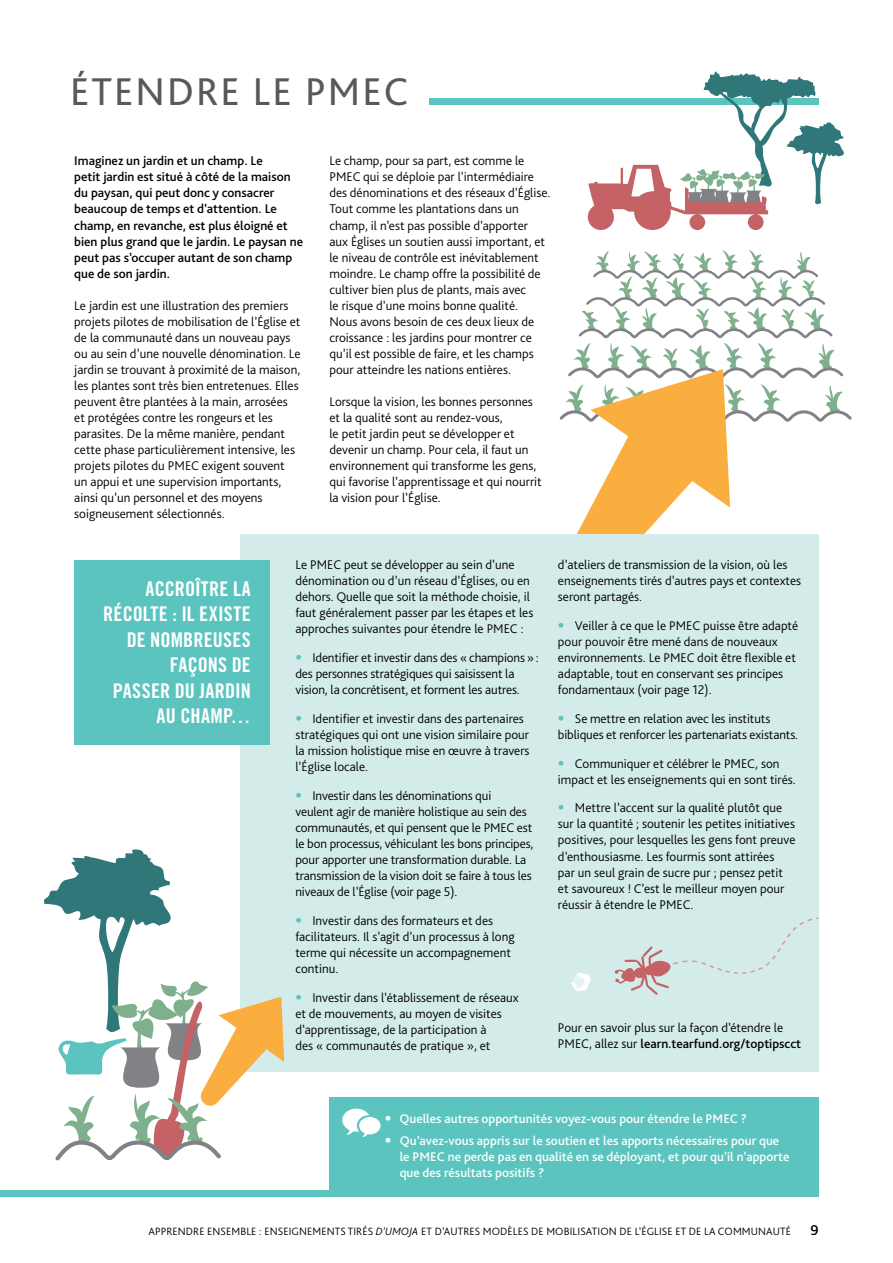
<style>
.page{position:relative;width:893px;height:1263px;background:#fff}
.page>*{position:absolute;margin:0;border:0;box-sizing:border-box;transform-origin:0 0}
.t1{font:40.5px "Bliss Pro";letter-spacing:.05em;color:#58595b}
.t2{font:20.25px/25.5px "Trade Gothic Bold Cond Twenty";letter-spacing:.01em;color:#fff;text-align:right}
.t3{font:500 15px "Bliss Pro";color:#000}
.t4{font:300 13.2px/16px "Bliss Pro";color:#000}
.t5{font:500 13.2px/16px "Bliss Pro";color:#000}
.t6{font:500 13.2px/16px "Bliss Pro";color:#fff}
.t7{font:300 11.1px "Bliss Pro";letter-spacing:.01em;color:#000}
.s1{font-family:"Trade Gothic Bold Cond Twenty";font-weight:400;color:#5bc4bf}
.s2{font-weight:500}
.s3{font-family:"Trade Gothic Bold Cond Twenty";font-weight:400}
.s4{font-style:italic}
</style>
<div class="page">
<div style="left:0;top:1191px;width:819px;height:6px;background:#5bc4bf"></div>
<div style="left:429px;top:99px;width:390px;height:6px;background:#5bc4bf"></div>
<svg style="left:559px;top:250px;width:293px;height:362px"></svg>
<div style="left:240px;top:534px;width:578px;height:538px;background:#d3ecea"></div>
<div style="left:74px;top:560px;width:196px;height:185px;background:#5bc4bf"></div>
<svg style="left:44px;top:849px;width:240px;height:312px"></svg>
<svg style="left:588px;top:71px;width:256px;height:159px"></svg>
<svg style="left:615px;top:916px;width:204px;height:81px"></svg>
<svg style="left:571px;top:972px;width:20px;height:19px"></svg>
<div style="left:330px;top:1097px;width:489px;height:98px;background:#5bc4bf"></div>
<svg style="left:342px;top:1108px;width:39px;height:29px"></svg>
<h1 class="t1" style="left:70px;top:66px;width:340px">ÉTENDRE LE PMEC</h1>
<p class="t5" style="left:74px;top:153px;width:230px">Imaginez un jardin et un champ. Le<br>petit jardin est situé à côté de la maison du paysan, qui peut donc y consacrer beaucoup de temps et d’attention. Le champ, en revanche, est plus éloigné et bien plus grand que le jardin. Le paysan ne peut pas s’occuper autant de son champ que de son jardin.</p>
<p class="t4" style="left:74px;top:297px;width:228px">Le jardin est une illustration des premiers projets pilotes de mobilisation de l’Église et de la communauté dans un nouveau pays ou au sein d’une nouvelle dénomination. Le jardin se trouvant à proximité de la maison, les plantes sont très bien entretenues. Elles peuvent être plantées à la main, arrosées et protégées contre les rongeurs et les parasites. De la même manière, pendant cette phase particulièrement intensive, les projets pilotes du PMEC exigent souvent un appui et une supervision importants, ainsi qu’un personnel et des moyens soigneusement sélectionnés.</p>
<p class="t4" style="left:329px;top:153px;width:223px">Le champ, pour sa part, est comme le PMEC qui se déploie par l’intermédiaire des dénominations et des réseaux d’Église.<br>Tout comme les plantations dans un champ, il n’est pas possible d’apporter<br>aux Églises un soutien aussi important, et le niveau de contrôle est inévitablement moindre. Le champ offre la possibilité de cultiver bien plus de plants, mais avec<br>le risque d’une moins bonne qualité.<br>Nous avons besoin de ces deux lieux de croissance : les jardins pour montrer ce qu’il est possible de faire, et les champs pour atteindre les nations entières.</p>
<p class="t4" style="left:329px;top:393px;width:214px">Lorsque la vision, les bonnes personnes et la qualité sont au rendez-vous,<br>le petit jardin peut se développer et devenir un champ. Pour cela, il faut un environnement qui transforme les gens, qui favorise l’apprentissage et qui nourrit la vision pour l’Église.</p>
<h2 class="t2" style="left:103px;top:576px;width:149px">ACCROÎTRE LA<br>RÉCOLTE : IL EXISTE<br>DE NOMBREUSES<br>FAÇONS DE<br>PASSER DU JARDIN<br>AU CHAMP…</h2>
<p class="t4" style="left:295px;top:556px;width:239px">Le PMEC peut se développer au sein d’une dénomination ou d’un réseau d’Églises, ou en dehors. Quelle que soit la méthode choisie, il faut généralement passer par les étapes et les approches suivantes pour étendre le PMEC :</p>
<p class="t4" style="left:295px;top:649px;width:245px"><span class="s1">•</span> Identifier et investir dans des « champions »: des personnes stratégiques qui saisissent la vision, la concrétisent, et forment les autres.</p>
<p class="t4" style="left:295px;top:710px;width:236px"><span class="s1">•</span> Identifier et investir dans des partenaires stratégiques qui ont une vision similaire pour la mission holistique mise en œuvre à travers l’Église locale.</p>
<p class="t4" style="left:295px;top:787px;width:240px"><span class="s1">•</span> Investir dans les dénominations qui<br>veulent agir de manière holistique au sein des communautés, et qui pensent que le PMEC est le bon processus, véhiculant les bons principes, pour apporter une transformation durable. La transmission de la vision doit se faire à tous les niveaux de l’Église (voir page 5).</p>
<p class="t4" style="left:295px;top:912px;width:221px"><span class="s1">•</span> Investir dans des formateurs et des facilitateurs. Il s’agit d’un processus à long terme qui nécessite un accompagnement continu.</p>
<p class="t4" style="left:295px;top:989px;width:225px"><span class="s1">•</span> Investir dans l’établissement de réseaux et de mouvements, au moyen de visites d’apprentissage, de la participation à<br>des « communautés de pratique », et</p>
<p class="t4" style="left:558px;top:556px;width:245px">d’ateliers de transmission de la vision, où les enseignements tirés d’autres pays et contextes seront partagés.</p>
<p class="t4" style="left:558px;top:617px;width:242px"><span class="s1">•</span> Veiller à ce que le PMEC puisse être adapté pour pouvoir être mené dans de nouveaux environnements. Le PMEC doit être flexible et adaptable, tout en conservant ses principes fondamentaux (voir page 12).</p>
<p class="t4" style="left:558px;top:710px;width:242px"><span class="s1">•</span> Se mettre en relation avec les instituts bibliques et renforcer les partenariats existants.</p>
<p class="t4" style="left:558px;top:755px;width:239px"><span class="s1">•</span> Communiquer et célébrer le PMEC, son impact et les enseignements qui en sont tirés.</p>
<p class="t4" style="left:558px;top:800px;width:239px"><span class="s1">•</span> Mettre l’accent sur la qualité plutôt que sur la quantité ; soutenir les petites initiatives positives, pour lesquelles les gens font preuve d’enthousiasme. Les fourmis sont attirées<br>par un seul grain de sucre pur ; pensez petit et savoureux ! C’est le meilleur moyen pour réussir à étendre le PMEC.</p>
<p class="t4" style="left:558px;top:1019px;width:245px">Pour en savoir plus sur la façon d’étendre le<br>PMEC, allez sur <span class="s2">learn.tearfund.org/toptipscct</span></p>
<p class="t6" style="left:385px;top:1110px;width:364px"><span class="s3">•</span> Quelles autres opportunités voyez-vous pour étendre le PMEC ?</p>
<p class="t6" style="left:400px;top:1133px;width:391px;text-indent:-15px"><span class="s3">•</span> Qu’avez-vous appris sur le soutien et les apports nécessaires pour que le PMEC ne perde pas en qualité en se déployant, et pour qu’il n’apporte que des résultats positifs ?</p>
<p class="t7" style="left:148px;top:1225px;width:644px">APPRENDRE ENSEMBLE : ENSEIGNEMENTS TIRÉS <span class="s4">D’UMOJA</span> ET D’AUTRES MODÈLES DE MOBILISATION DE L’ÉGLISE ET DE LA COMMUNAUTÉ</p>
<p class="t3" style="left:810px;top:1221px;width:10px">9</p>
</div>
